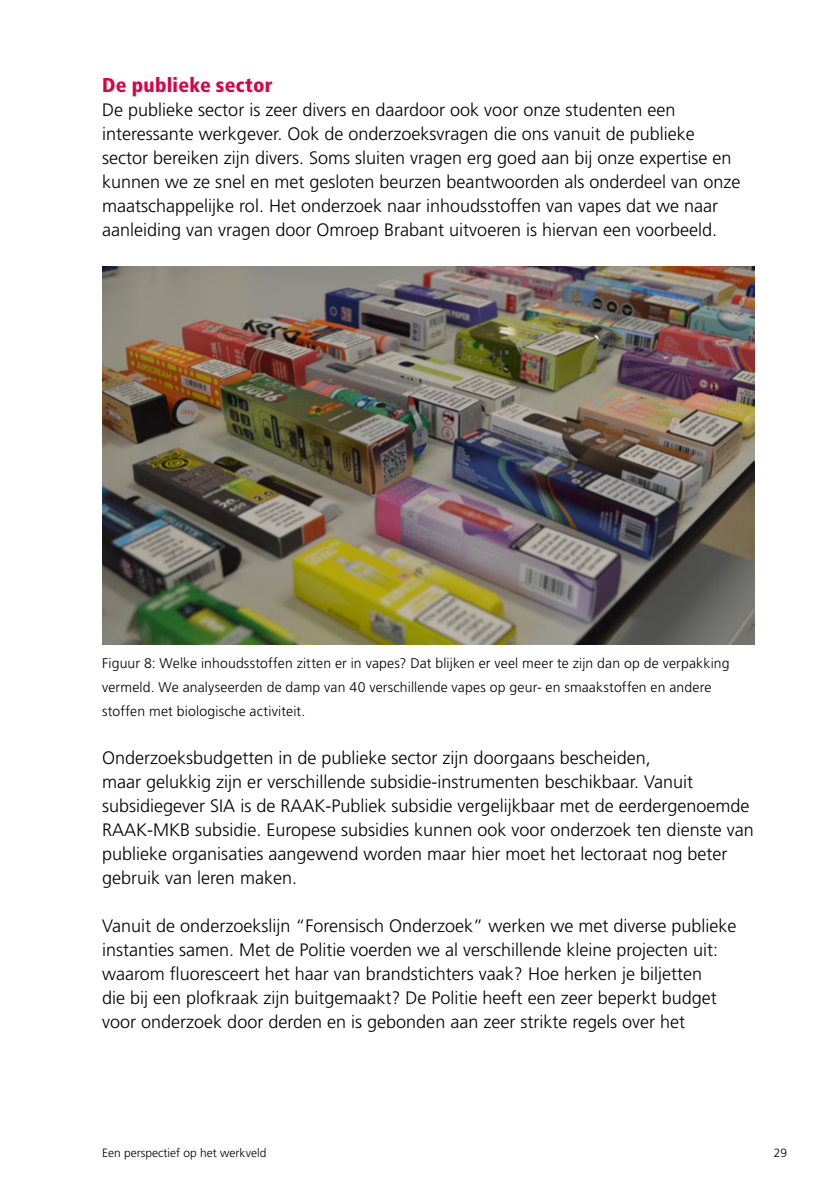
<style>
.page{position:relative;width:840px;height:1191px;background:#fff}
.page>*{position:absolute;margin:0;border:0;box-sizing:border-box;transform-origin:0 0}
.t1{font:900 condensed 20px "Frutiger LT Std";letter-spacing:.015em;color:#dc0046}
.t2{font:300 18px/24px "Frutiger LT Std";color:#000}
.t3{font:300 14px/24px "Frutiger LT Std";letter-spacing:.01em;color:#000}
.t4{font:300 12px "Frutiger LT Std";color:#000}
</style>
<div class="page">
<img style="left:102px;top:266px;width:652px;height:378px">
<p class="t1" style="left:102px;top:73px;width:172px">De publieke sector</p>
<p class="t2" style="left:102px;top:98px;width:639px">De publieke sector is zeer divers en daardoor ook voor onze studenten een interessante werkgever. Ook de onderzoeksvragen die ons vanuit de publieke sector bereiken zijn divers. Soms sluiten vragen erg goed aan bij onze expertise en kunnen we ze snel en met gesloten beurzen beantwoorden als onderdeel van onze maatschappelijke rol. Het onderzoek naar inhoudsstoffen van vapes dat we naar aanleiding van vragen door Omroep Brabant uitvoeren is hiervan een voorbeeld.</p>
<p class="t3" style="left:102px;top:651px;width:628px">Figuur 8: Welke inhoudsstoffen zitten er in vapes? Dat blijken er veel meer te zijn dan op de verpakking vermeld. We analyseerden de damp van 40 verschillende vapes op geur- en smaakstoffen en andere stoffen met biologische activiteit.</p>
<p class="t2" style="left:102px;top:746px;width:652px">Onderzoeksbudgetten in de publieke sector zijn doorgaans bescheiden,<br>maar gelukkig zijn er verschillende subsidie-instrumenten beschikbaar. Vanuit subsidiegever SIA is de RAAK-Publiek subsidie vergelijkbaar met de eerdergenoemde RAAK-MKB subsidie. Europese subsidies kunnen ook voor onderzoek ten dienste van publieke organisaties aangewend worden maar hier moet het lectoraat nog beter gebruik van leren maken.</p>
<p class="t2" style="left:102px;top:914px;width:635px">Vanuit de onderzoekslijn “Forensisch Onderzoek” werken we met diverse publieke instanties samen. Met de Politie voerden we al verschillende kleine projecten uit: waarom fluoresceert het haar van brandstichters vaak? Hoe herken je biljetten<br>die bij een plofkraak zijn buitgemaakt? De Politie heeft een zeer beperkt budget voor onderzoek door derden en is gebonden aan zeer strikte regels over het</p>
<p class="t4" style="left:102px;top:1146px;width:166px">Een perspectief op het werkveld</p>
<p class="t4" style="left:773px;top:1146px;width:15px">29</p>
</div>
